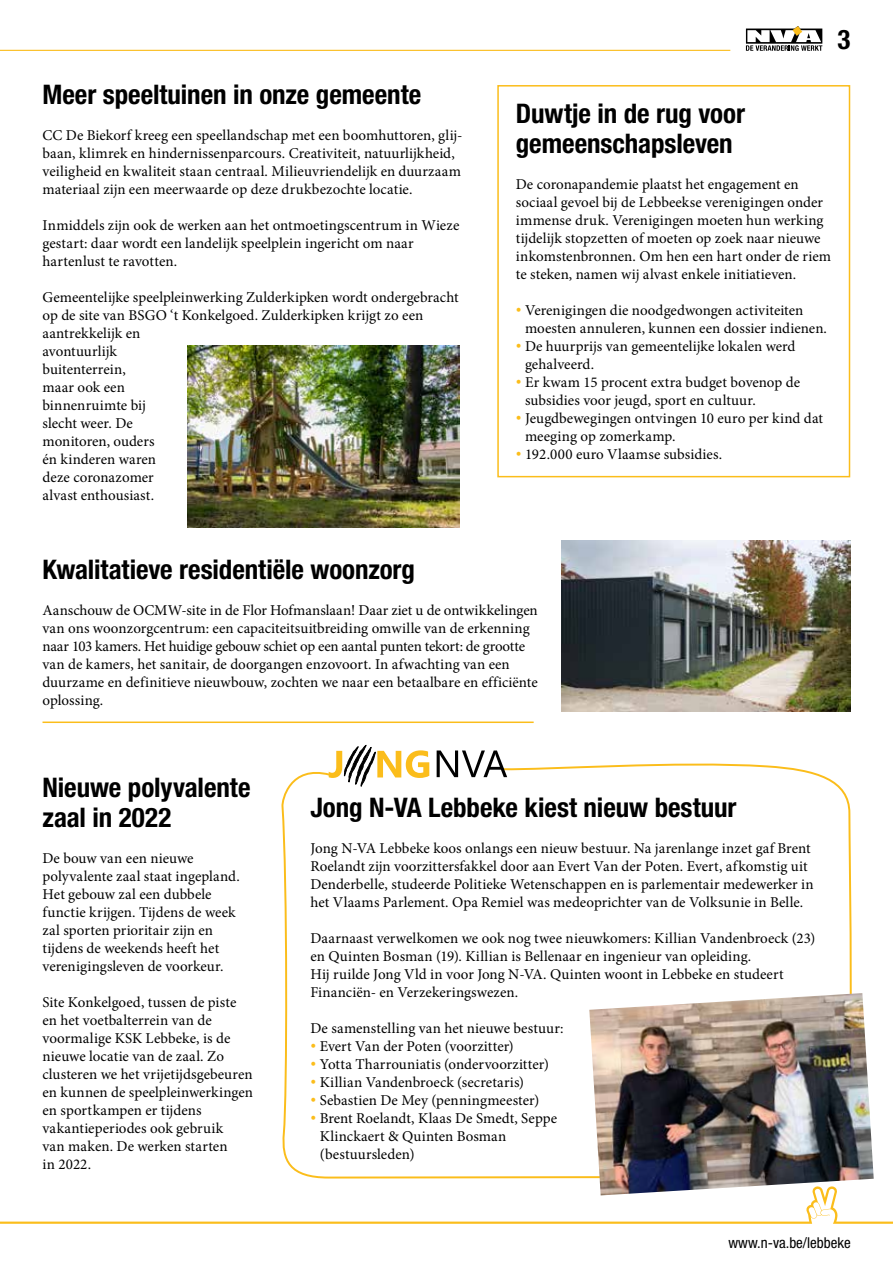
<style>
.page{position:relative;width:893px;height:1263px;background:#fff}
.page>*{position:absolute;margin:0;border:0;box-sizing:border-box;transform-origin:0 0}
.t1{font:700 condensed 27px/30px "Helvetica Neue LT Std";letter-spacing:-.005em;color:#000}
.t2{font:15px/18px "Minion Pro";color:#000}
.t3{font:condensed 15px "Helvetica Neue LT Std";color:#000}
.s1{color:#fbbd1b}
</style>
<div class="page">
<hr style="left:0;top:50px;width:730px;height:1px;background:#fbbd1b">
<div style="left:497px;top:85px;width:353px;height:392px;border:2px solid #fbbd1b"></div>
<hr style="left:43px;top:721px;width:491px;height:2px;background:#fbbd1b">
<img style="left:187px;top:346px;width:272px;height:181px">
<img style="left:561px;top:540px;width:289px;height:171px">
<svg style="left:281px;top:759px;width:571px;height:420px"></svg>
<svg style="left:437px;top:750px;width:70px;height:27px"></svg>
<svg style="left:329px;top:744px;width:100px;height:48px"></svg>
<img style="left:589px;top:993px;width:285px;height:193px">
<svg style="left:0;top:1186px;width:893px;height:38px"></svg>
<svg style="left:746px;top:26px;width:76px;height:25px"></svg>
<h1 class="t1" style="left:43px;top:79px;width:380px">Meer speeltuinen in onze gemeente</h1>
<p class="t2" style="left:43px;top:127px;width:422px">CC De Biekorf kreeg een speellandschap met een boomhuttoren, glij&shy;baan, klimrek en hindernissenparcours. Creativiteit, natuurlijkheid, veiligheid en kwaliteit staan centraal. Milieuvriendelijk en duurzaam materiaal zijn een meerwaarde op deze drukbezochte locatie.</p>
<p class="t2" style="left:43px;top:217px;width:418px">Inmiddels zijn ook de werken aan het ontmoetingscentrum in Wieze gestart: daar wordt een landelijk speelplein ingericht om naar hartenlust te ravotten.</p>
<p class="t2" style="left:43px;top:289px;width:418px">Gemeentelijke speelpleinwerking Zulderkipken wordt ondergebracht op de site van BSGO ‘t Konkelgoed. Zulderkipken krijgt zo een aantrekkelijk en<br>avontuurlijk<br>buitenterrein,<br>maar ook een<br>binnenruimte bij<br>slecht weer. De<br>monitoren, ouders<br>én kinderen waren<br>deze coronazomer<br>alvast enthousiast.</p>
<h1 class="t1" style="left:837px;top:24px;width:14px">3</h1>
<h1 class="t1" style="left:516px;top:98px;width:231px">Duwtje in de rug voor gemeenschapsleven</h1>
<p class="t2" style="left:516px;top:175px;width:317px">De coronapandemie plaatst het engagement en sociaal gevoel bij de Lebbeekse verenigingen onder immense druk. Verenigingen moeten hun werking tijdelijk stopzetten of moeten op zoek naar nieuwe inkomstenbronnen. Om hen een hart onder de riem te steken, namen wij alvast enkele initiatieven.</p>
<p class="t2" style="left:525px;top:301px;width:303px;text-indent:-9px"><span class="s1">•</span> Verenigingen die noodgedwongen activiteiten moesten annuleren, kunnen een dossier indienen.</p>
<p class="t2" style="left:525px;top:337px;width:272px;text-indent:-9px"><span class="s1">•</span> De huurprijs van gemeentelijke lokalen werd gehalveerd.</p>
<p class="t2" style="left:525px;top:373px;width:277px;text-indent:-9px"><span class="s1">•</span> Er kwam 15 procent extra budget bovenop de subsidies voor jeugd, sport en cultuur.</p>
<p class="t2" style="left:525px;top:409px;width:299px;text-indent:-9px"><span class="s1">•</span> Jeugdbewegingen ontvingen 10 euro per kind dat meeging op zomerkamp.</p>
<p class="t2" style="left:516px;top:445px;width:208px"><span class="s1">•</span> 192.000 euro Vlaamse subsidies.</p>
<h1 class="t1" style="left:43px;top:554px;width:374px">Kwalitatieve residentiële woonzorg</h1>
<p class="t2" style="left:43px;top:601px;width:497px">Aanschouw de OCMW-site in de Flor Hofmanslaan! Daar ziet u de ontwikkelingen van ons woonzorgcentrum: een capaciteitsuitbreiding omwille van de erkenning naar 103 kamers. Het huidige gebouw schiet op een aantal punten tekort: de grootte van de kamers, het sanitair, de doorgangen enzovoort. In afwachting van een duurzame en definitieve nieuwbouw, zochten we naar een betaalbare en efficiënte oplossing.</p>
<h1 class="t1" style="left:43px;top:772px;width:209px">Nieuwe polyvalente zaal in 2022</h1>
<p class="t2" style="left:43px;top:849px;width:199px">De bouw van een nieuwe polyvalente zaal staat ingepland.<br>Het gebouw zal een dubbele functie krijgen. Tijdens de week zal sporten prioritair zijn en tijdens de weekends heeft het verenigingsleven de voorkeur.</p>
<p class="t2" style="left:43px;top:993px;width:212px">Site Konkelgoed, tussen de piste en het voetbalterrein van de voormalige KSK Lebbeke, is de nieuwe locatie van de zaal. Zo clusteren we het vrijetijdsgebeuren en kunnen de speelpleinwerkingen en sportkampen er tijdens vakantieperiodes ook gebruik<br>van maken. De werken starten<br>in 2022.</p>
<h1 class="t1" style="left:310px;top:792px;width:428px">Jong N-VA Lebbeke kiest nieuw bestuur</h1>
<p class="t2" style="left:310px;top:839px;width:505px">Jong N-VA Lebbeke koos onlangs een nieuw bestuur. Na jarenlange inzet gaf Brent Roelandt zijn voorzittersfakkel door aan Evert Van der Poten. Evert, afkomstig uit Denderbelle, studeerde Politieke Wetenschappen en is parlementair medewerker in het Vlaams Parlement. Opa Remiel was medeoprichter van de Volksunie in Belle.</p>
<p class="t2" style="left:310px;top:929px;width:506px">Daarnaast verwelkomen we ook nog twee nieuwkomers: Killian Vandenbroeck (23) en Quinten Bosman (19). Killian is Bellenaar en ingenieur van opleiding.<br>Hij ruilde Jong Vld in voor Jong N-VA. Quinten woont in Lebbeke en studeert Financiën- en Verzekeringswezen.</p>
<p class="t2" style="left:310px;top:1019px;width:255px">De samenstelling van het nieuwe bestuur:</p>
<p class="t2" style="left:310px;top:1037px;width:205px"><span class="s1">•</span> Evert Van der Poten (voorzitter)</p>
<p class="t2" style="left:310px;top:1055px;width:240px"><span class="s1">•</span> Yotta Tharrouniatis (ondervoorzitter)</p>
<p class="t2" style="left:310px;top:1073px;width:215px"><span class="s1">•</span> Killian Vandenbroeck (secretaris)</p>
<p class="t2" style="left:310px;top:1091px;width:230px"><span class="s1">•</span> Sebastien De Mey (penningmeester)</p>
<p class="t2" style="left:320px;top:1109px;width:239px;text-indent:-9px"><span class="s1">•</span> Brent Roelandt, Klaas De Smedt, Seppe<br>Klinckaert &amp; Quinten Bosman (bestuursleden)</p>
<p class="t3" style="left:729px;top:1234px;width:124px">www.n-va.be/lebbeke</p>
</div>
